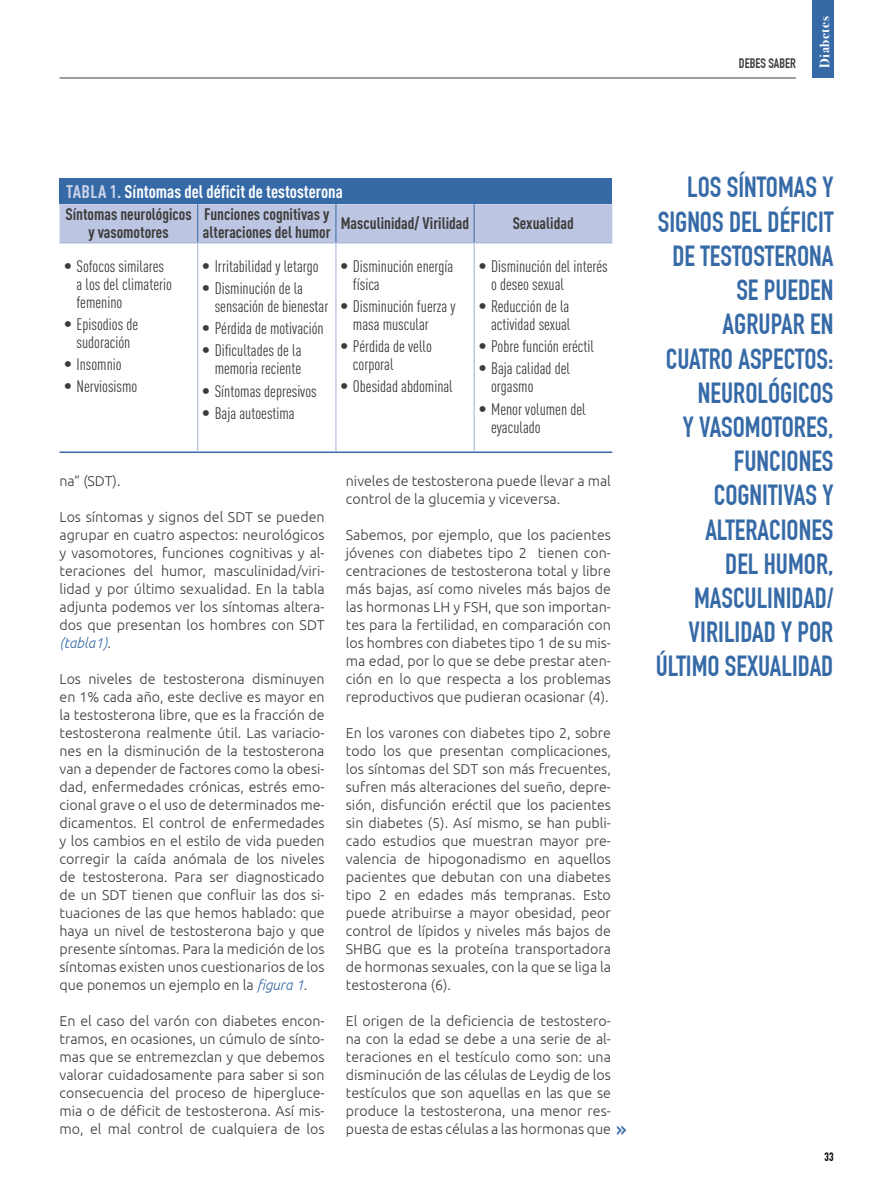
<style>
.page{position:relative;width:893px;height:1191px;background:#fff}
.page>*{position:absolute;margin:0;border:0;box-sizing:border-box;transform-origin:0 0}
.t1{font:28.5px/34.2px "DIN Engschrift Std";color:#366aa7;text-align:right}
.t2{font:23.85px "DIN Engschrift Std";color:#366aa7}
.t3{font:700 condensed 18px "DIN Pro";color:#fff}
.t4{font:condensed 16.5px/18px "DIN Pro";color:#3c3c3b}
.t5{font:700 condensed 16.5px/18px "DIN Pro";color:#3c3c3b;text-align:center}
.t6{font:300 14.25px/18px "Ubuntu";color:#3c3c3b;text-align:justify}
.t7{font:13.5px "DIN Engschrift Std";color:#3c3c3b}
.t8{font:700 13.5px "Bodoni Svty Two ITCTT";letter-spacing:.04em;color:#fff}
.t9{font:12px "DIN Engschrift Std";color:#000}
.s1{color:#ced5ea}
.s2{font-size:18px}
.s3{font-style:italic;color:#366aa7}
</style>
<div class="page">
<hr style="left:60px;top:78px;width:736px;height:1px;background:#3c3c3b">
<div style="left:812px;top:0;width:21px;height:78px;background:#366aa7"></div>
<div style="left:60px;top:179px;width:552px;height:25px;background:#366aa7"></div>
<div style="left:60px;top:204px;width:552px;height:38px;background:#bcc5e1"></div>
<svg style="left:60px;top:243px;width:552px;height:208px"></svg>
<hr style="left:197px;top:204px;width:1px;height:38px;background:#366aa7">
<hr style="left:336px;top:204px;width:1px;height:38px;background:#366aa7">
<hr style="left:474px;top:204px;width:1px;height:38px;background:#366aa7">
<hr style="left:60px;top:242px;width:138px;height:1px;background:#9eaed3">
<hr style="left:60px;top:451px;width:138px;height:2px;background:#366aa7">
<hr style="left:198px;top:242px;width:138px;height:1px;background:#9eaed3">
<hr style="left:336px;top:242px;width:138px;height:1px;background:#9eaed3">
<hr style="left:474px;top:242px;width:138px;height:1px;background:#9eaed3">
<hr style="left:198px;top:451px;width:138px;height:2px;background:#366aa7">
<hr style="left:336px;top:451px;width:138px;height:2px;background:#366aa7">
<hr style="left:474px;top:451px;width:138px;height:2px;background:#366aa7">
<hr style="left:197px;top:243px;width:1px;height:208px;background:#9eaed3">
<hr style="left:336px;top:243px;width:1px;height:208px;background:#9eaed3">
<hr style="left:474px;top:243px;width:1px;height:208px;background:#9eaed3">
<p class="t7" style="left:739px;top:55px;width:58px">DEBES SABER</p>
<p class="t8" style="left:813px;top:68px;width:53px;rotate:-90deg">Diabetes</p>
<p class="t3" style="left:66px;top:178px;width:278px"><span class="s1">TABLA 1.</span> Síntomas del déficit de testosterona</p>
<p class="t5" style="left:65px;top:204px;width:128px">Síntomas neurológicos y vasomotores</p>
<p class="t5" style="left:203px;top:204px;width:129px;text-align:left">Funciones cognitivas y alteraciones del humor</p>
<p class="t5" style="left:341px;top:213px;width:130px">Masculinidad/ Virilidad</p>
<p class="t5" style="left:513px;top:213px;width:63px">Sexualidad</p>
<p class="t4" style="left:77px;top:256px;width:97px;text-indent:-13px"><span class="s2">•</span> Sofocos similares a los del climaterio femenino</p>
<p class="t4" style="left:64px;top:314px;width:76px;text-align:center"><span class="s2">•</span> Episodios de sudoración</p>
<p class="t4" style="left:64px;top:354px;width:59px"><span class="s2">•</span> Insomnio</p>
<p class="t4" style="left:64px;top:376px;width:75px"><span class="s2">•</span> Nerviosismo</p>
<p class="t4" style="left:353px;top:256px;width:102px;text-indent:-13px"><span class="s2">•</span> Disminución energía física</p>
<p class="t4" style="left:353px;top:296px;width:104px;text-indent:-13px"><span class="s2">•</span> Disminución fuerza y masa muscular</p>
<p class="t4" style="left:353px;top:336px;width:80px;text-indent:-13px"><span class="s2">•</span> Pérdida de vello corporal</p>
<p class="t4" style="left:340px;top:376px;width:114px"><span class="s2">•</span> Obesidad abdominal</p>
<p class="t4" style="left:491px;top:256px;width:118px;text-indent:-13px"><span class="s2">•</span> Disminución del interés o deseo sexual</p>
<p class="t4" style="left:478px;top:296px;width:94px;text-align:right"><span class="s2">•</span> Reducción de la actividad sexual</p>
<p class="t4" style="left:478px;top:336px;width:117px"><span class="s2">•</span> Pobre función eréctil</p>
<p class="t4" style="left:491px;top:358px;width:80px;text-indent:-13px"><span class="s2">•</span> Baja calidad del orgasmo</p>
<p class="t4" style="left:491px;top:399px;width:96px;text-indent:-13px"><span class="s2">•</span> Menor volumen del eyaculado</p>
<p class="t4" style="left:202px;top:256px;width:118px"><span class="s2">•</span> Irritabilidad y letargo</p>
<p class="t4" style="left:215px;top:278px;width:115px;text-indent:-13px"><span class="s2">•</span> Disminución de la sensación de bienestar</p>
<p class="t4" style="left:202px;top:318px;width:123px"><span class="s2">•</span> Pérdida de motivación</p>
<p class="t4" style="left:202px;top:340px;width:101px;text-align:right"><span class="s2">•</span> Dificultades de la memoria reciente</p>
<p class="t4" style="left:202px;top:381px;width:116px"><span class="s2">•</span> Síntomas depresivos</p>
<p class="t4" style="left:202px;top:403px;width:94px"><span class="s2">•</span> Baja autoestima</p>
<p class="t6" style="left:60px;top:472px;width:62px">na” (SDT).</p>
<p class="t6" style="left:60px;top:508px;width:267px">Los síntomas y signos del SDT se pueden agrupar en cuatro aspectos: neurológicos y vasomotores, funciones cognitivas y al&shy;teraciones del humor, masculinidad/viri&shy;lidad y por último sexualidad. En la tabla adjunta podemos ver los síntomas altera&shy;dos que presentan los hombres con SDT <span class="s3">(tabla1)</span>.</p>
<p class="t6" style="left:60px;top:670px;width:267px">Los niveles de testosterona disminuyen en 1% cada año, este declive es mayor en la testosterona libre, que es la fracción de testosterona realmente útil. Las variacio&shy;nes en la disminución de la testosterona van a depender de factores como la obesi&shy;dad, enfermedades crónicas, estrés emo&shy;cional grave o el uso de determinados me&shy;dicamentos. El control de enfermedades y los cambios en el estilo de vida pueden corregir la caída anómala de los niveles de testosterona. Para ser diagnosticado de un SDT tienen que confluir las dos si&shy;tuaciones de las que hemos hablado: que haya un nivel de testosterona bajo y que presente síntomas. Para la medición de los síntomas existen unos cuestionarios de los que ponemos un ejemplo en la <span class="s3">figura 1</span>.</p>
<p class="t6" style="left:60px;top:1012px;width:267px">En el caso del varón con diabetes encon&shy;tramos, en ocasiones, un cúmulo de sínto&shy;mas que se entremezclan y que debemos valorar cuidadosamente para saber si son consecuencia del proceso de hipergluce&shy;mia o de déficit de testosterona. Así mis&shy;mo, el mal control de cualquiera de los</p>
<p class="t6" style="left:346px;top:472px;width:267px">niveles de testosterona puede llevar a mal control de la glucemia y viceversa.</p>
<p class="t6" style="left:346px;top:526px;width:267px">Sabemos, por ejemplo, que los pacientes jóvenes con diabetes tipo 2 tienen con&shy;centraciones de testosterona total y libre más bajas, así como niveles más bajos de las hormonas LH y FSH, que son importan&shy;tes para la fertilidad, en comparación con los hombres con diabetes tipo 1 de su mis&shy;ma edad, por lo que se debe prestar aten&shy;ción en lo que respecta a los problemas reproductivos que pudieran ocasionar (4).</p>
<p class="t6" style="left:346px;top:724px;width:267px">En los varones con diabetes tipo 2, sobre todo los que presentan complicaciones, los síntomas del SDT son más frecuentes, sufren más alteraciones del sueño, depre&shy;sión, disfunción eréctil que los pacientes sin diabetes (5). Así mismo, se han publi&shy;cado estudios que muestran mayor pre&shy;valencia de hipogonadismo en aquellos pacientes que debutan con una diabetes tipo 2 en edades más tempranas. Esto puede atribuirse a mayor obesidad, peor control de lípidos y niveles más bajos de SHBG que es la proteína transportadora de hormonas sexuales, con la que se liga la testosterona (6).</p>
<p class="t6" style="left:346px;top:1012px;width:267px">El origen de la deficiencia de testostero&shy;na con la edad se debe a una serie de al&shy;teraciones en el testículo como son: una disminución de las células de Leydig de los testículos que son aquellas en las que se produce la testosterona, una menor res&shy;puesta de estas células a las hormonas que</p>
<p class="t2" style="left:616px;top:1114px;width:12px">»</p>
<p class="t1" style="left:656px;top:170px;width:179px">LOS SÍNTOMAS Y<br>SIGNOS DEL DÉFICIT<br>DE TESTOSTERONA<br>SE PUEDEN<br>AGRUPAR EN<br>CUATRO ASPECTOS:<br>NEUROLÓGICOS<br>Y VASOMOTORES,<br>FUNCIONES<br>COGNITIVAS Y<br>ALTERACIONES<br>DEL HUMOR,<br>MASCULINIDAD/<br>VIRILIDAD Y POR<br>ÚLTIMO SEXUALIDAD</p>
<p class="t9" style="left:824px;top:1149px;width:10px">33</p>
</div>
